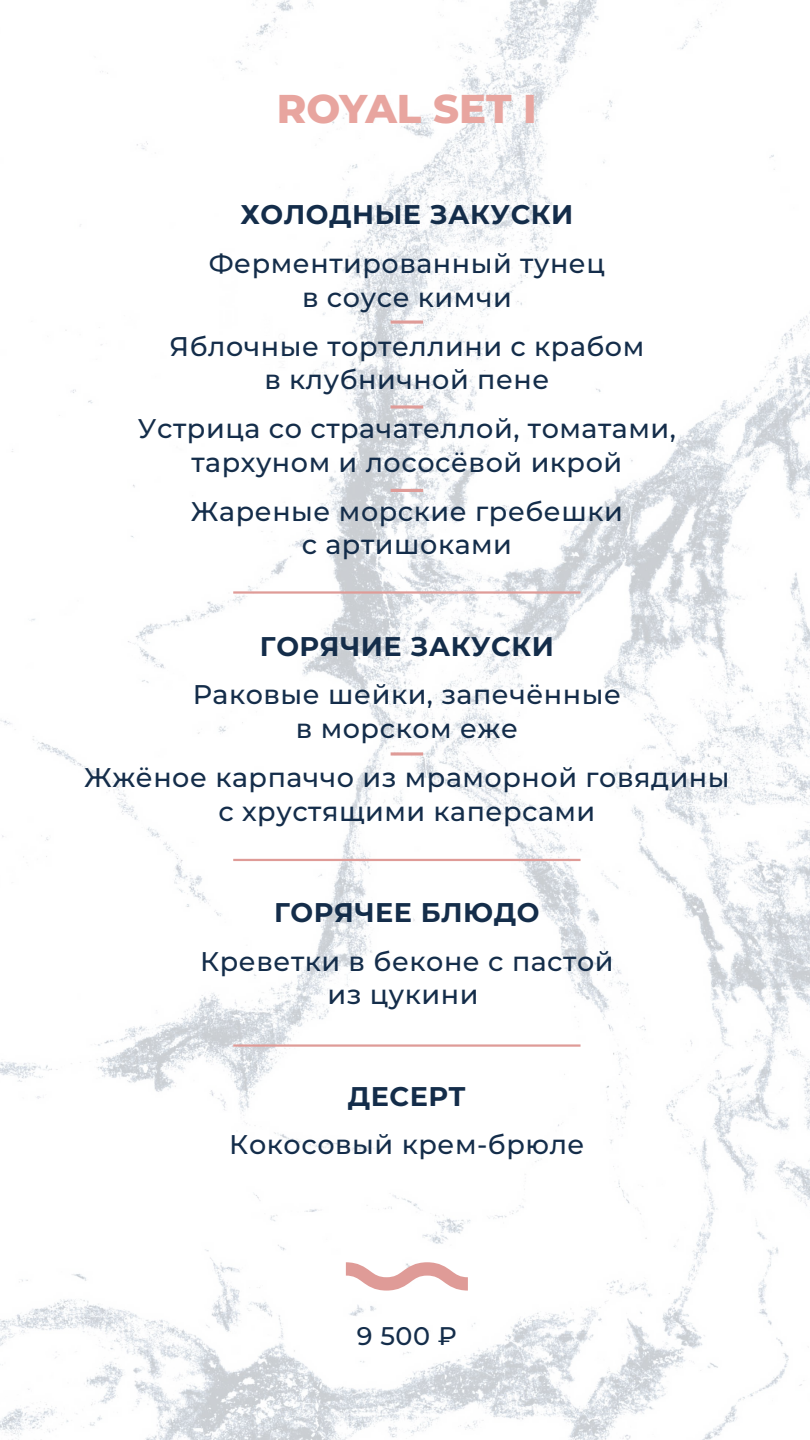
<style>
.page{position:relative;width:810px;height:1440px;background:#fff}
.page>*{position:absolute;margin:0;border:0;box-sizing:border-box;transform-origin:0 0}
.t1{font:800 40.12px "Montserrat";color:#e8a59f}
.t2{font:500 27px/33.8px "Montserrat";letter-spacing:.02em;color:#142d4a;text-align:center}
.t3{font:700 27px "Montserrat";letter-spacing:.02em;color:#142d4a}
.t4{font:500 25.5px "Montserrat";color:#142d4a}
</style>
<div class="page">
<img style="left:0;top:0;width:810px;height:1440px">
<svg style="left:346px;top:1262px;width:122px;height:29px"></svg>
<hr style="left:233px;top:1044px;width:348px;height:3px;background:#df9b97">
<div style="left:391px;top:321px;width:32px;height:3px;border:2px solid #df9b97"></div>
<div style="left:391px;top:405px;width:32px;height:4px;border:2px solid #df9b97"></div>
<div style="left:391px;top:489px;width:32px;height:3px;border:2px solid #df9b97"></div>
<div style="left:391px;top:752px;width:32px;height:4px;border:2px solid #df9b97"></div>
<hr style="left:233px;top:591px;width:348px;height:3px;background:#df9b97">
<hr style="left:233px;top:859px;width:348px;height:2px;background:#df9b97">
<h1 class="t1" style="left:277px;top:79px;width:262px">ROYAL SET I</h1>
<p class="t3" style="left:240px;top:195px;width:334px">ХОЛОДНЫЕ ЗАКУСКИ</p>
<p class="t2" style="left:209px;top:246px;width:398px">Ферментированный тунец в соусе кимчи</p>
<p class="t2" style="left:169px;top:328px;width:476px">Яблочные тортеллини с крабом в клубничной пене</p>
<p class="t2" style="left:138px;top:411px;width:539px">Устрица со страчателлой, томатами, тархуном и лососёвой икрой</p>
<p class="t2" style="left:191px;top:493px;width:433px">Жареные морские гребешки с артишоками</p>
<p class="t3" style="left:260px;top:627px;width:296px">ГОРЯЧИЕ ЗАКУСКИ</p>
<p class="t2" style="left:193px;top:677px;width:430px">Раковые шейки, запечённые в морском еже</p>
<p class="t2" style="left:84px;top:759px;width:647px">Жжёное карпаччо из мраморной говядины с хрустящими каперсами</p>
<p class="t3" style="left:274px;top:893px;width:267px">ГОРЯЧЕЕ БЛЮДО</p>
<p class="t2" style="left:200px;top:943px;width:415px">Креветки в беконе с пастой из цукини</p>
<p class="t3" style="left:348px;top:1077px;width:119px">ДЕСЕРТ</p>
<p class="t2" style="left:229px;top:1127px;width:357px">Кокосовый крем-брюле</p>
<p class="t4" style="left:357px;top:1318px;width:102px">9 500 ₽</p>
</div>
